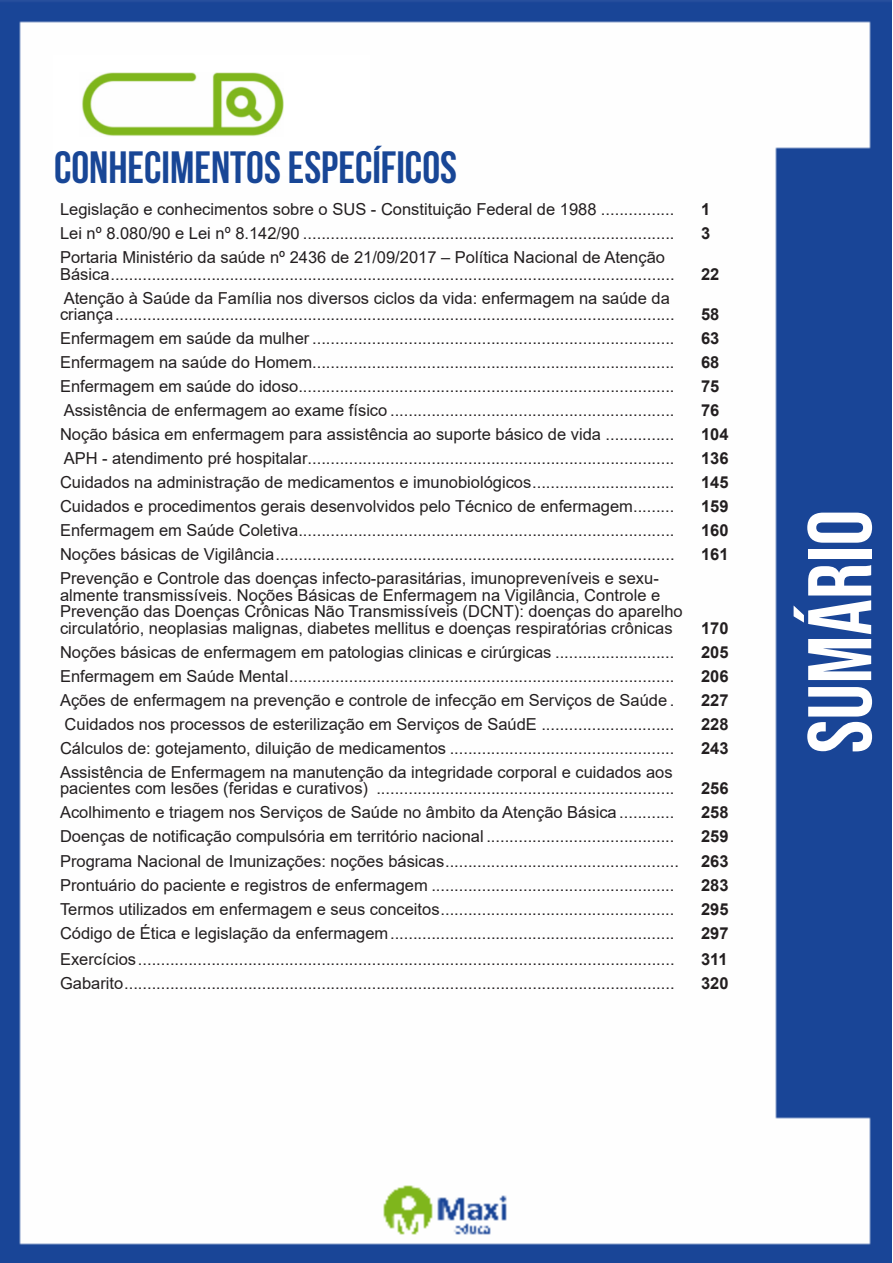
<style>
.page{position:relative;width:893px;height:1263px;background:#fff}
.page>*{position:absolute;margin:0;border:0;box-sizing:border-box;transform-origin:0 0}
.t1{font:90px "Bebas Neue";color:#fff}
.t2{font:700 45px "Bebas Neue";color:#184696}
.ALTERNATIVAS{font:16.5px/16.5px "Arial";color:#231f20}
.INDICE{font:700 16.5px "Arial";color:#231f20}
</style>
<div class="page">
<img style="left:0;top:0;width:892px;height:1263px">
<div style="left:53px;top:55px;width:317px;height:121px;background:#fff"></div>
<img style="left:82px;top:72px;width:201px;height:64px">
<p class="t2" style="left:54px;top:142px;width:404px">CONHECIMENTOS ESPECÍFICOS</p>
<p class="ALTERNATIVAS" style="left:60px;top:201px;width:616px">Legislação e conhecimentos sobre o SUS - Constituição Federal de 1988 ................</p>
<p class="INDICE" style="left:701px;top:198px;width:11px">1</p>
<p class="ALTERNATIVAS" style="left:60px;top:225px;width:616px">Lei nº 8.080/90 e Lei nº 8.142/90 .................................................................................</p>
<p class="INDICE" style="left:701px;top:222px;width:11px">3</p>
<p class="ALTERNATIVAS" style="left:60px;top:249px;width:616px">Portaria Ministério da saúde nº 2436 de 21/09/2017 – Política Nacional de Atenção<br>Básica...........................................................................................................................</p>
<p class="INDICE" style="left:701px;top:262px;width:20px">22</p>
<p class="ALTERNATIVAS" style="left:60px;top:289px;width:616px">Atenção à Saúde da Família nos diversos ciclos da vida: enfermagem na saúde da criança..........................................................................................................................</p>
<p class="INDICE" style="left:701px;top:303px;width:20px">58</p>
<p class="ALTERNATIVAS" style="left:60px;top:330px;width:616px">Enfermagem em saúde da mulher ...............................................................................</p>
<p class="INDICE" style="left:701px;top:327px;width:20px">63</p>
<p class="ALTERNATIVAS" style="left:60px;top:354px;width:616px">Enfermagem na saúde do Homem...............................................................................</p>
<p class="INDICE" style="left:701px;top:351px;width:20px">68</p>
<p class="ALTERNATIVAS" style="left:60px;top:378px;width:616px">Enfermagem em saúde do idoso..................................................................................</p>
<p class="INDICE" style="left:701px;top:375px;width:20px">75</p>
<p class="ALTERNATIVAS" style="left:64px;top:402px;width:612px">Assistência de enfermagem ao exame físico ..............................................................</p>
<p class="INDICE" style="left:701px;top:399px;width:20px">76</p>
<p class="ALTERNATIVAS" style="left:60px;top:426px;width:616px">Noção básica em enfermagem para assistência ao suporte básico de vida ...............</p>
<p class="INDICE" style="left:701px;top:423px;width:29px">104</p>
<p class="ALTERNATIVAS" style="left:64px;top:450px;width:612px">APH - atendimento pré hospitalar................................................................................</p>
<p class="INDICE" style="left:701px;top:447px;width:29px">136</p>
<p class="ALTERNATIVAS" style="left:60px;top:474px;width:616px">Cuidados na administração de medicamentos e imunobiológicos...............................</p>
<p class="INDICE" style="left:701px;top:471px;width:29px">145</p>
<p class="ALTERNATIVAS" style="left:60px;top:498px;width:616px">Cuidados e procedimentos gerais desenvolvidos pelo Técnico de enfermagem.........</p>
<p class="INDICE" style="left:701px;top:495px;width:29px">159</p>
<p class="ALTERNATIVAS" style="left:60px;top:522px;width:616px">Enfermagem em Saúde Coletiva..................................................................................</p>
<p class="INDICE" style="left:701px;top:519px;width:29px">160</p>
<p class="ALTERNATIVAS" style="left:60px;top:546px;width:616px">Noções básicas de Vigilância.......................................................................................</p>
<p class="INDICE" style="left:701px;top:543px;width:29px">161</p>
<p class="ALTERNATIVAS" style="left:60px;top:570px;width:624px">Prevenção e Controle das doenças infecto-parasitárias, imunopreveníveis e sexu&shy;almente transmissíveis. Noções Básicas de Enfermagem na Vigilância, Controle e Prevenção das Doenças Crônicas Não Transmissíveis (DCNT): doenças do aparelho circulatório, neoplasias malignas, diabetes mellitus e doenças respiratórias crônicas</p>
<p class="INDICE" style="left:701px;top:616px;width:29px">170</p>
<p class="ALTERNATIVAS" style="left:60px;top:644px;width:616px">Noções básicas de enfermagem em patologias clinicas e cirúrgicas ..........................</p>
<p class="INDICE" style="left:701px;top:640px;width:29px">205</p>
<p class="ALTERNATIVAS" style="left:60px;top:668px;width:616px">Enfermagem em Saúde Mental....................................................................................</p>
<p class="INDICE" style="left:701px;top:664px;width:29px">206</p>
<p class="ALTERNATIVAS" style="left:60px;top:692px;width:616px">Ações de enfermagem na prevenção e controle de infecção em Serviços de Saúde .</p>
<p class="INDICE" style="left:701px;top:688px;width:29px">227</p>
<p class="ALTERNATIVAS" style="left:65px;top:716px;width:611px">Cuidados nos processos de esterilização em Serviços de SaúdE .............................</p>
<p class="INDICE" style="left:701px;top:712px;width:29px">228</p>
<p class="ALTERNATIVAS" style="left:60px;top:740px;width:616px">Cálculos de: gotejamento, diluição de medicamentos .................................................</p>
<p class="INDICE" style="left:701px;top:736px;width:29px">243</p>
<p class="ALTERNATIVAS" style="left:60px;top:764px;width:616px">Assistência de Enfermagem na manutenção da integridade corporal e cuidados aos pacientes com lesões (feridas e curativos) .................................................................</p>
<p class="INDICE" style="left:701px;top:777px;width:29px">256</p>
<p class="ALTERNATIVAS" style="left:60px;top:804px;width:616px">Acolhimento e triagem nos Serviços de Saúde no âmbito da Atenção Básica ............</p>
<p class="INDICE" style="left:701px;top:801px;width:29px">258</p>
<p class="ALTERNATIVAS" style="left:60px;top:828px;width:616px">Doenças de notificação compulsória em território nacional .........................................</p>
<p class="INDICE" style="left:701px;top:825px;width:29px">259</p>
<p class="ALTERNATIVAS" style="left:60px;top:853px;width:621px">Programa Nacional de Imunizações: noções básicas...................................................</p>
<p class="INDICE" style="left:701px;top:850px;width:29px">263</p>
<p class="ALTERNATIVAS" style="left:60px;top:877px;width:616px">Prontuário do paciente e registros de enfermagem .....................................................</p>
<p class="INDICE" style="left:701px;top:874px;width:29px">283</p>
<p class="ALTERNATIVAS" style="left:60px;top:901px;width:616px">Termos utilizados em enfermagem e seus conceitos...................................................</p>
<p class="INDICE" style="left:701px;top:898px;width:29px">295</p>
<p class="ALTERNATIVAS" style="left:60px;top:925px;width:616px">Código de Ética e legislação da enfermagem..............................................................</p>
<p class="INDICE" style="left:701px;top:922px;width:29px">297</p>
<p class="ALTERNATIVAS" style="left:60px;top:951px;width:616px">Exercícios.....................................................................................................................</p>
<p class="INDICE" style="left:701px;top:947px;width:28px">311</p>
<p class="ALTERNATIVAS" style="left:60px;top:975px;width:616px">Gabarito........................................................................................................................</p>
<p class="INDICE" style="left:701px;top:971px;width:29px">320</p>
<h1 class="t1" style="left:789px;top:753px;width:245px;rotate:-90deg">sumário</h1>
</div>
